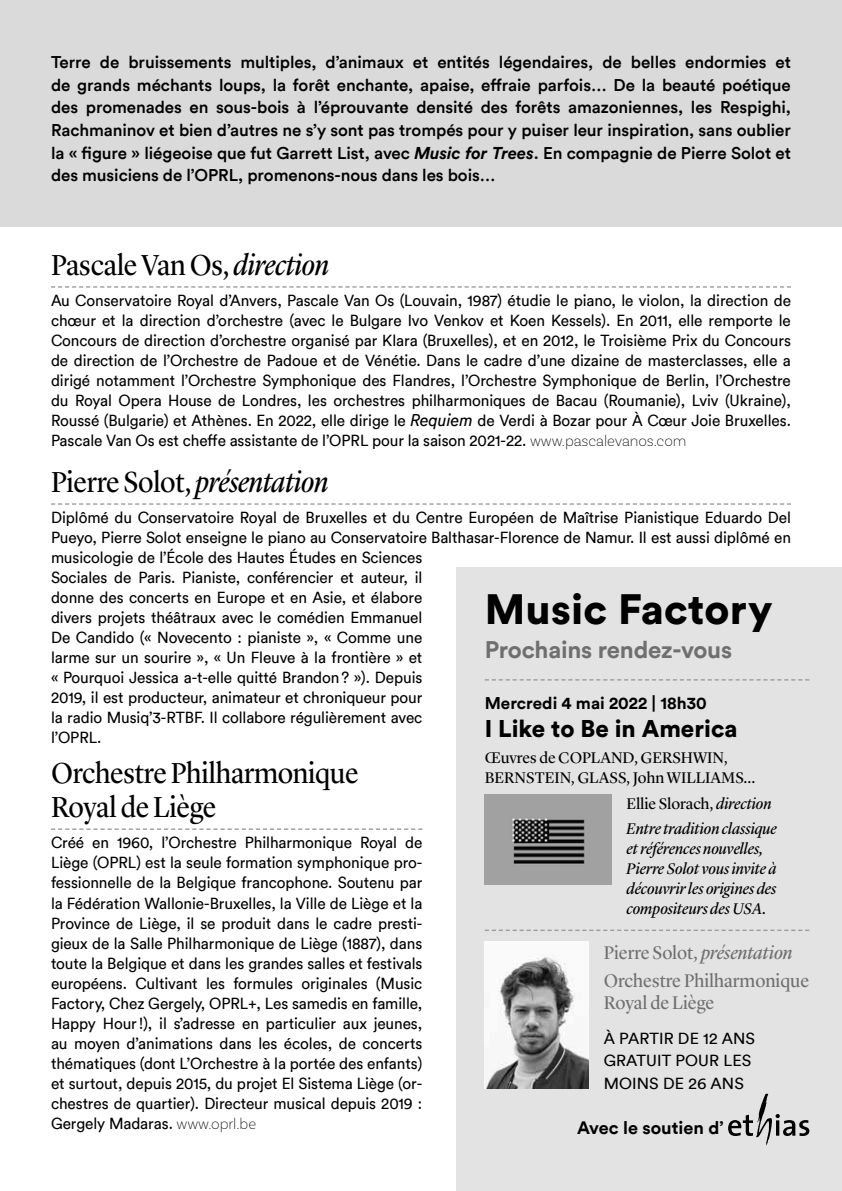
<style>
.page{position:relative;width:842px;height:1191px;background:#fff}
.page>*{position:absolute;margin:0;border:0;box-sizing:border-box;transform-origin:0 0}
.t1{font:900 42px "Circular Std";letter-spacing:.005em;color:#000}
.t2{font:30px/34px "Lyon Display";letter-spacing:-.01em;color:#000;scale:.94 1}
.t3{font:700 24px "Circular";letter-spacing:-.01em;color:#706f6f}
.t4{font:900 24px "Circular Std";color:#000}
.t5{font:19px/27.6px "Lyon Display";color:#706f6f}
.t6{font:700 18px "Circular";color:#000}
.t7{font:500 17px/22.6px "Circular";letter-spacing:-.005em;color:#000;text-align:justify}
.t8{font:700 17px "Circular";color:#000}
.t9{font:16px/20px "Circular";letter-spacing:-.005em;color:#000;text-align:justify;scale:.96 1}
.t10{font:italic 16px/20px "Lyon Display";color:#000}
.t11{font:16px/20px "Lyon Display";color:#000}
.t12{font:16px/22.6px "Circular";letter-spacing:-.005em;color:#000}
.s1{font-family:"Circular Std";font-weight:700;font-style:italic}
.s2{font-style:italic}
.s3{font-style:italic;font-size:17px}
.s4{font-family:"Basic Sans";font-weight:200}
.s5{font-style:normal}
</style>
<div class="page">
<div style="left:456px;top:567px;width:386px;height:624px;background:#e3e3e3"></div>
<svg style="left:51px;top:286px;width:740px;height:2px"></svg>
<svg style="left:51px;top:503px;width:740px;height:2px"></svg>
<svg style="left:51px;top:828px;width:371px;height:2px"></svg>
<svg style="left:728px;top:1093px;width:81px;height:52px"></svg>
<img style="left:485px;top:941px;width:104px;height:148px">
<svg style="left:485px;top:679px;width:324px;height:1px"></svg>
<svg style="left:485px;top:929px;width:324px;height:2px"></svg>
<img style="left:485px;top:794px;width:126px;height:90px">
<div style="left:0;top:0;width:842px;height:227px;background:#dadada"></div>
<p class="t7" style="left:51px;top:50px;width:741px">Terre de bruissements multiples, d’animaux et entités légendaires, de belles endormies et de grands méchants loups, la forêt enchante, apaise, effraie parfois… De la beauté poétique des promenades en sous-bois à l’éprouvante densité des forêts amazoniennes, les Respighi, Rachmaninov et bien d’autres ne s’y sont pas trompés pour y puiser leur inspiration, sans oublier la « figure » liégeoise que fut Garrett List, avec <span class="s1">Music for Trees</span>. En compagnie de Pierre Solot et des musiciens de l’OPRL, promenons-nous dans les bois…</p>
<h2 class="t2" style="left:51px;top:245px;width:297px">Pascale Van Os, <span class="s2">direction</span></h2>
<p class="t9" style="left:51px;top:290px;width:772px">Au Conservatoire Royal d’Anvers, Pascale Van Os (Louvain, 1987) étudie le piano, le violon, la direction de chœur et la direction d’orchestre (avec le Bulgare Ivo Venkov et Koen Kessels). En 2011, elle remporte le Concours de direction d’orchestre organisé par Klara (Bruxelles), et en 2012, le Troisième Prix du Concours de direction de l’Orchestre de Padoue et de Vénétie. Dans le cadre d’une dizaine de masterclasses, elle a dirigé notamment l’Orchestre Symphonique des Flandres, l’Orchestre Symphonique de Berlin, l’Orchestre du Royal Opera House de Londres, les orchestres philharmoniques de Bacau (Roumanie), Lviv (Ukraine), Roussé (Bulgarie) et Athènes. En 2022, elle dirige le <span class="s3">Requiem</span> de Verdi à Bozar pour À Cœur Joie Bruxelles.<br>Pascale Van Os est cheffe assistante de l’OPRL pour la saison 2021-22. <span class="s4">www.pascalevanos.com</span></p>
<h2 class="t2" style="left:51px;top:462px;width:297px">Pierre Solot, <span class="s2">présentation</span></h2>
<p class="t9" style="left:51px;top:507px;width:772px;text-align:left">Diplômé du Conservatoire Royal de Bruxelles et du Centre Européen de Maîtrise Pianistique Eduardo Del Pueyo, Pierre Solot enseigne le piano au Conservatoire Balthasar-Florence de Namur. Il est aussi diplômé en musicologie de l’École des Hautes Études en Sciences<br>Sociales de Paris. Pianiste, conférencier et auteur, il<br>donne des concerts en Europe et en Asie, et élabore<br>divers projets théâtraux avec le comédien Emmanuel<br>De Candido (« Novecento : pianiste », « Comme une<br>larme sur un sourire », « Un Fleuve à la frontière » et<br>« Pourquoi Jessica a-t-elle quitté Brandon? »). Depuis<br>2019, il est producteur, animateur et chroniqueur pour<br>la radio Musiq’3-RTBF. Il collabore régulièrement avec<br>l’OPRL.</p>
<h2 class="t2" style="left:51px;top:753px;width:329px">Orchestre Philharmonique<br>Royal de Liège</h2>
<p class="t9" style="left:51px;top:832px;width:388px">Créé en 1960, l’Orchestre Philharmonique Royal de Liège (OPRL) est la seule formation symphonique pro&shy;fessionnelle de la Belgique francophone. Soutenu par la Fédération Wallonie-Bruxelles, la Ville de Liège et la Province de Liège, il se produit dans le cadre presti&shy;gieux de la Salle Philharmonique de Liège (1887), dans toute la Belgique et dans les grandes salles et festivals européens. Cultivant les formules originales (Music Factory, Chez Gergely, OPRL+, Les samedis en famille, Happy Hour!), il s’adresse en particulier aux jeunes, au moyen d’animations dans les écoles, de concerts thématiques (dont L’Orchestre à la portée des enfants) et surtout, depuis 2015, du projet El Sistema Liège (or&shy;chestres de quartier). Directeur musical depuis 2019 :<br>Gergely Madaras. <span class="s4">www.oprl.be</span></p>
<h1 class="t1" style="left:485px;top:581px;width:289px">Music Factory</h1>
<h3 class="t3" style="left:485px;top:633px;width:249px">Prochains rendez-vous</h3>
<p class="t8" style="left:485px;top:691px;width:223px">Mercredi 4 mai 2022 | 18h30</p>
<h3 class="t4" style="left:485px;top:713px;width:254px">I Like to Be in America</h3>
<p class="t11" style="left:485px;top:746px;width:272px">Œuvres de COPLAND, GERSHWIN,<br>BERNSTEIN, GLASS, John WILLIAMS...</p>
<p class="t10" style="left:626px;top:789px;width:152px;line-height:25.6px"><span class="s5">Ellie Slorach,</span> direction<br>Entre tradition classique</p>
<p class="t10" style="left:626px;top:837px;width:152px">et références nouvelles,<br>Pierre Solot vous invite à découvrir les origines des compositeurs des USA.</p>
<p class="t5" style="left:604px;top:937px;width:207px">Pierre Solot, <span class="s2">présentation<br></span>Orchestre Philharmonique</p>
<p class="t5" style="left:604px;top:987px;width:112px">Royal de Liège</p>
<p class="t12" style="left:604px;top:1026px;width:153px">À PARTIR DE 12 ANS<br>GRATUIT POUR LES<br>MOINS DE 26 ANS</p>
<p class="t6" style="left:577px;top:1115px;width:148px">Avec le soutien d’</p>
</div>
